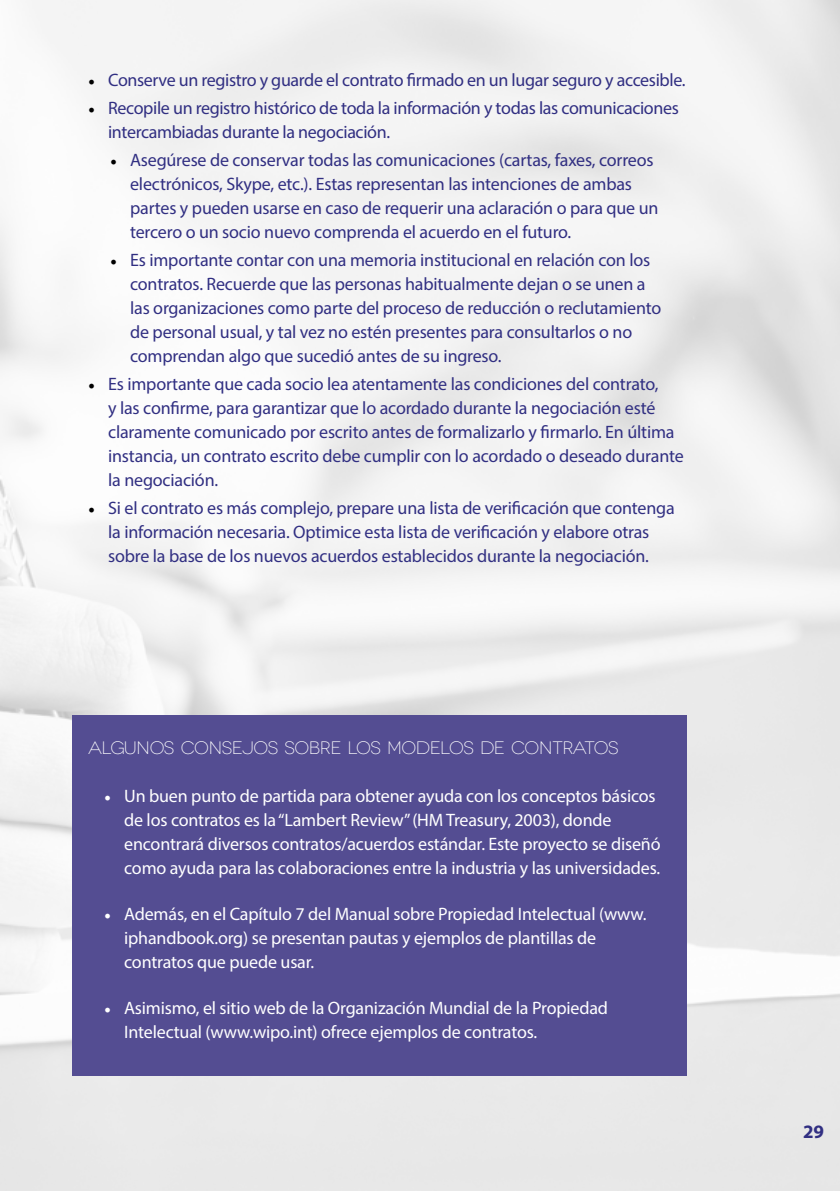
<style>
.page{position:relative;width:840px;height:1191px;background:#fff}
.page>*{position:absolute;margin:0;border:0;box-sizing:border-box;transform-origin:0 0}
.t1{font:700 19px "Myriad Pro";color:#312f82}
.t2{font:18px/24px "Myriad Pro";letter-spacing:-.01em;color:#312f82}
.t3{font:18px/24px "Myriad Pro";letter-spacing:-.01em;color:#fff}
.t4{font:300 expanded 18px "Novecento";color:#fff}
.s1{font-family:"Minion Pro";color:#000}
.s2{font-family:"Minion Pro"}
</style>
<div class="page">
<img style="left:0;top:0;width:839px;height:1191px">
<div style="left:72px;top:716px;width:613px;height:360px;background:#544d92"></div>
<p class="t2" style="left:88px;top:67px;width:598px"><span class="s1">•</span> Conserve un registro y guarde el contrato firmado en un lugar seguro y accesible.</p>
<p class="t2" style="left:108px;top:95px;width:572px;text-indent:-20px"><span class="s1">•</span> Recopile un registro histórico de toda la información y todas las comunicaciones intercambiadas durante la negociación.</p>
<p class="t2" style="left:130px;top:147px;width:529px;text-indent:-20px"><span class="s1">•</span> Asegúrese de conservar todas las comunicaciones (cartas, faxes, correos electrónicos, Skype, etc.). Estas representan las intenciones de ambas partes y pueden usarse en caso de requerir una aclaración o para que un tercero o un socio nuevo comprenda el acuerdo en el futuro.</p>
<p class="t2" style="left:130px;top:247px;width:532px;text-indent:-20px"><span class="s1">•</span> Es importante contar con una memoria institucional en relación con los contratos. Recuerde que las personas habitualmente dejan o se unen a las organizaciones como parte del proceso de reducción o reclutamiento de personal usual, y tal vez no estén presentes para consultarlos o no comprendan algo que sucedió antes de su ingreso.</p>
<p class="t2" style="left:108px;top:371px;width:577px;text-indent:-20px"><span class="s1">•</span> Es importante que cada socio lea atentamente las condiciones del contrato,<br>y las confirme, para garantizar que lo acordado durante la negociación esté claramente comunicado por escrito antes de formalizarlo y firmarlo. En última instancia, un contrato escrito debe cumplir con lo acordado o deseado durante la negociación.</p>
<p class="t2" style="left:88px;top:495px;width:588px;text-align:center"><span class="s1">•</span> Si el contrato es más complejo, prepare una lista de verificación que contenga la información necesaria. Optimice esta lista de verificación y elabore otras sobre la base de los nuevos acuerdos establecidos durante la negociación.</p>
<p class="t4" style="left:88px;top:737px;width:27px">ALGUNOS</p>
<p class="t4" style="left:180px;top:737px;width:14px">CONSE</p>
<p class="t4" style="left:242px;top:737px;width:117px">JOS SOBRE LOS</p>
<p class="t4" style="left:387px;top:737px;width:13px">MODELOS</p>
<p class="t4" style="left:480px;top:737px;width:44px">DE CONTRATOS</p>
<p class="t3" style="left:124px;top:784px;width:537px;text-indent:-20px"><span class="s2">•</span> Un buen punto de partida para obtener ayuda con los conceptos básicos de los contratos es la “Lambert Review” (HM Treasury, 2003), donde encontrará diversos contratos/acuerdos estándar. Este proyecto se diseñó como ayuda para las colaboraciones entre la industria y las universidades.</p>
<p class="t3" style="left:124px;top:902px;width:523px;text-indent:-20px"><span class="s2">•</span> Además, en el Capítulo 7 del Manual sobre Propiedad Intelectual (www. iphandbook.org) se presentan pautas y ejemplos de plantillas de contratos que puede usar.</p>
<p class="t3" style="left:124px;top:996px;width:485px;text-indent:-20px"><span class="s2">•</span> Asimismo, el sitio web de la Organización Mundial de la Propiedad<br>Intelectual (www.wipo.int) ofrece ejemplos de contratos.</p>
<p class="t1" style="left:802px;top:1119px;width:22px">29</p>
</div>
